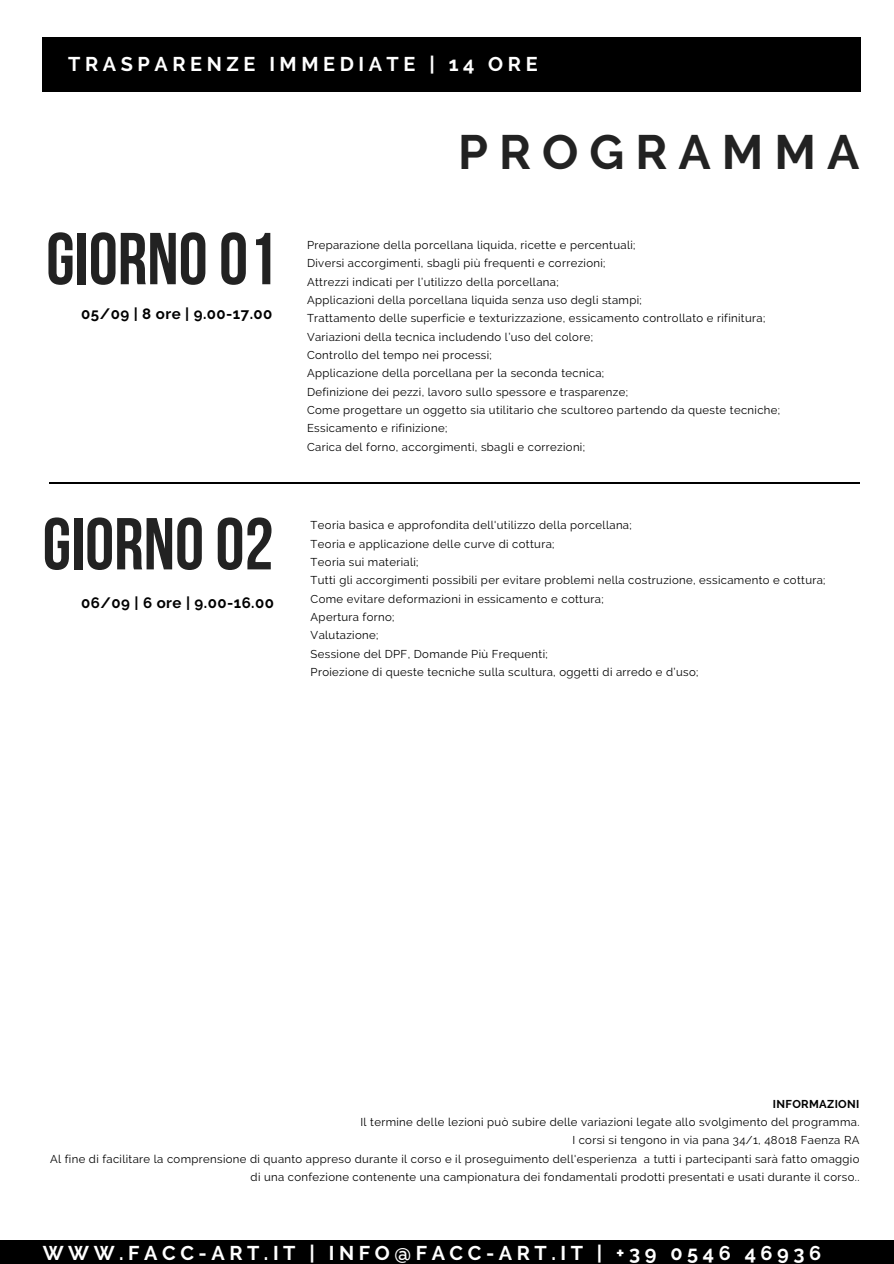
<style>
.page{position:relative;width:894px;height:1264px;background:#fff}
.page>*{position:absolute;margin:0;border:0;box-sizing:border-box;transform-origin:0 0}
.t1{font:700 73.35px "Bebas Neue";color:#222}
.t2{font:700 48px "Raleway";letter-spacing:.23em;color:#222}
.t3{font:700 19.8px "Raleway";letter-spacing:.23em;color:#fff}
.t4{font:700 15px "Raleway";letter-spacing:.03em;color:#000}
.t5{font:11.4px/18.3px "Raleway";letter-spacing:.03em;color:#000}
.t6{font:700 11.4px "Raleway";letter-spacing:.03em;color:#000}
</style>
<div class="page">
<div style="left:43px;top:38px;width:817px;height:54px;background:#000"></div>
<hr style="left:50px;top:483px;width:809px;height:1px;background:#000">
<div style="left:0;top:1240px;width:893px;height:23px;background:#000"></div>
<h3 class="t3" style="left:68px;top:53px;width:470px">TRASPARENZE IMMEDIATE | 14 ORE</h3>
<h2 class="t2" style="left:458px;top:124px;width:402px">PROGRAMMA</h2>
<h1 class="t1" style="left:46px;top:229px;width:232px">GIORNO01</h1>
<p class="t5" style="left:307px;top:236px;width:474px">Preparazione della porcellana liquida, ricette e percentuali;<br>Diversi accorgimenti, sbagli più frequenti e correzioni;<br>Attrezzi indicati per l’utilizzo della porcellana;<br>Applicazioni della porcellana liquida senza uso degli stampi;<br>Trattamento delle superficie e texturizzazione, essicamento controllato e rifinitura; Variazioni della tecnica includendo l’uso del colore;<br>Controllo del tempo nei processi;<br>Applicazione della porcellana per la seconda tecnica;<br>Definizione dei pezzi, lavoro sullo spessore e trasparenze;<br>Come progettare un oggetto sia utilitario che scultoreo partendo da queste tecniche; Essicamento e rifinizione;<br>Carica del forno, accorgimenti, sbagli e correzioni;</p>
<h3 class="t4" style="left:81px;top:304px;width:192px">05/09 | 8 ore | 9.00-17.00</h3>
<h1 class="t1" style="left:43px;top:514px;width:232px">GIORNO02</h1>
<p class="t5" style="left:310px;top:516px;width:516px">Teoria basica e approfondita dell'utilizzo della porcellana;<br>Teoria e applicazione delle curve di cottura;<br>Teoria sui materiali;<br>Tutti gli accorgimenti possibili per evitare problemi nella costruzione, essicamento e cottura; Come evitare deformazioni in essicamento e cottura;<br>Apertura forno;<br>Valutazione;<br>Sessione del DPF, Domande Più Frequenti;<br>Proiezione di queste tecniche sulla scultura, oggetti di arredo e d’uso;</p>
<h3 class="t4" style="left:81px;top:594px;width:194px">06/09 | 6 ore | 9.00-16.00</h3>
<p class="t6" style="left:772px;top:1096px;width:88px">INFORMAZIONI</p>
<p class="t5" style="left:50px;top:1112px;width:810px;text-align:right">Il termine delle lezioni può subire delle variazioni legate allo svolgimento del programma.<br>I corsi si tengono in via pana 34/1, 48018 Faenza RA<br>Al fine di facilitare la comprensione di quanto appreso durante il corso e il proseguimento dell'esperienza a tutti i partecipanti sarà fatto omaggio di una confezione contenente una campionatura dei fondamentali prodotti presentati e usati durante il corso..</p>
<h3 class="t3" style="left:43px;top:1241px;width:779px">WWW.FACC-ART.IT | INFO@FACC-ART.IT | +39 0546 46936</h3>
</div>
